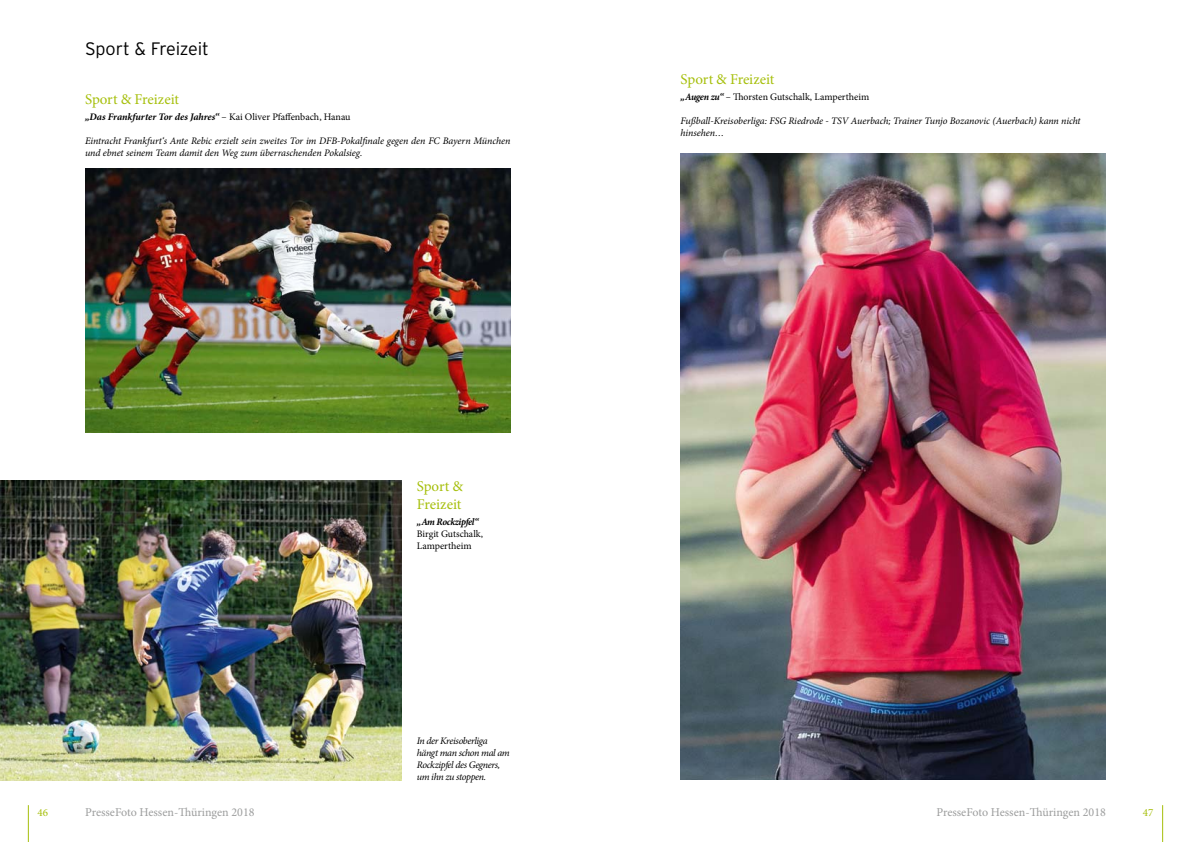
<style>
.page{position:relative;width:1191px;height:842px;background:#fff}
.page>*{position:absolute;margin:0;border:0;box-sizing:border-box;transform-origin:0 0}
.t1{font:300 18px "Interstate";letter-spacing:-.01em;color:#000}
.t2{font:15px/18px "Minion Pro";letter-spacing:-.01em;color:#a6bf0b}
.t3{font:12px "Minion Pro";color:#9c9d9d}
.t4{font:11px "Minion Pro";color:#a6bf0b}
.t5{font:italic 10px/12px "Minion Pro";letter-spacing:-.01em;color:#000}
.t6{font:italic 10px/12px "Minion Pro";letter-spacing:-.035em;color:#000}
.t7{font:10px/12px "Minion Pro";color:#000}
.t8{font:italic 700 10px "Minion Pro";letter-spacing:-.01em;color:#000}
.t9{font:italic 700 10px "Minion Pro";letter-spacing:-.035em;color:#000}
.s1{font-weight:400;font-style:normal}
.s2{font-weight:700;font-style:italic}
</style>
<div class="page">
<hr style="left:28px;top:805px;width:1px;height:37px;background:#a6bf0b">
<hr style="left:1162px;top:805px;width:1px;height:37px;background:#a6bf0b">
<img style="left:0;top:480px;width:402px;height:300px">
<img style="left:85px;top:168px;width:425px;height:264px">
<img style="left:680px;top:153px;width:426px;height:627px">
<h1 class="t1" style="left:85px;top:39px;width:125px">Sport &amp; Freizeit</h1>
<h2 class="t2" style="left:85px;top:90px;width:95px">Sport &amp; Freizeit</h2>
<p class="t8" style="left:85px;top:110px;width:267px">„Das Frankfurter Tor des Jahres“ <span class="s1">– Kai Oliver Pfaffenbach, Hanau</span></p>
<p class="t5" style="left:85px;top:135px;width:427px">Eintracht Frankfurt‘s Ante Rebic erzielt sein zweites Tor im DFB-Pokalfinale gegen den FC Bayern München und ebnet seinem Team damit den Weg zum überraschenden Pokalsieg.</p>
<h2 class="t2" style="left:417px;top:477px;width:48px">Sport &amp;<br>Freizeit</h2>
<p class="t9" style="left:417px;top:515px;width:63px">„Am Rockzipfel“</p>
<p class="t7" style="left:417px;top:528px;width:68px">Birgit Gutschalk,<br>Lampertheim</p>
<p class="t6" style="left:417px;top:735px;width:94px">In der Kreisoberliga hängt man schon mal am<br>Rockzipfel des Gegners, um ihn zu stoppen.</p>
<h2 class="t2" style="left:680px;top:70px;width:95px">Sport &amp; Freizeit</h2>
<p class="t7" style="left:680px;top:91px;width:190px"><span class="s2">„Augen zu“</span> – Thorsten Gutschalk, Lampertheim</p>
<p class="t5" style="left:680px;top:115px;width:402px">Fußball-Kreisoberliga: FSG Riedrode - TSV Auerbach; Trainer Tunjo Bozanovic (Auerbach) kann nicht hinsehen…</p>
<p class="t4" style="left:38px;top:805px;width:12px">46</p>
<p class="t3" style="left:85px;top:804px;width:171px">PresseFoto Hessen-Thüringen 2018</p>
<p class="t3" style="left:936px;top:804px;width:171px">PresseFoto Hessen-Thüringen 2018</p>
<p class="t4" style="left:1142px;top:805px;width:12px">47</p>
</div>
